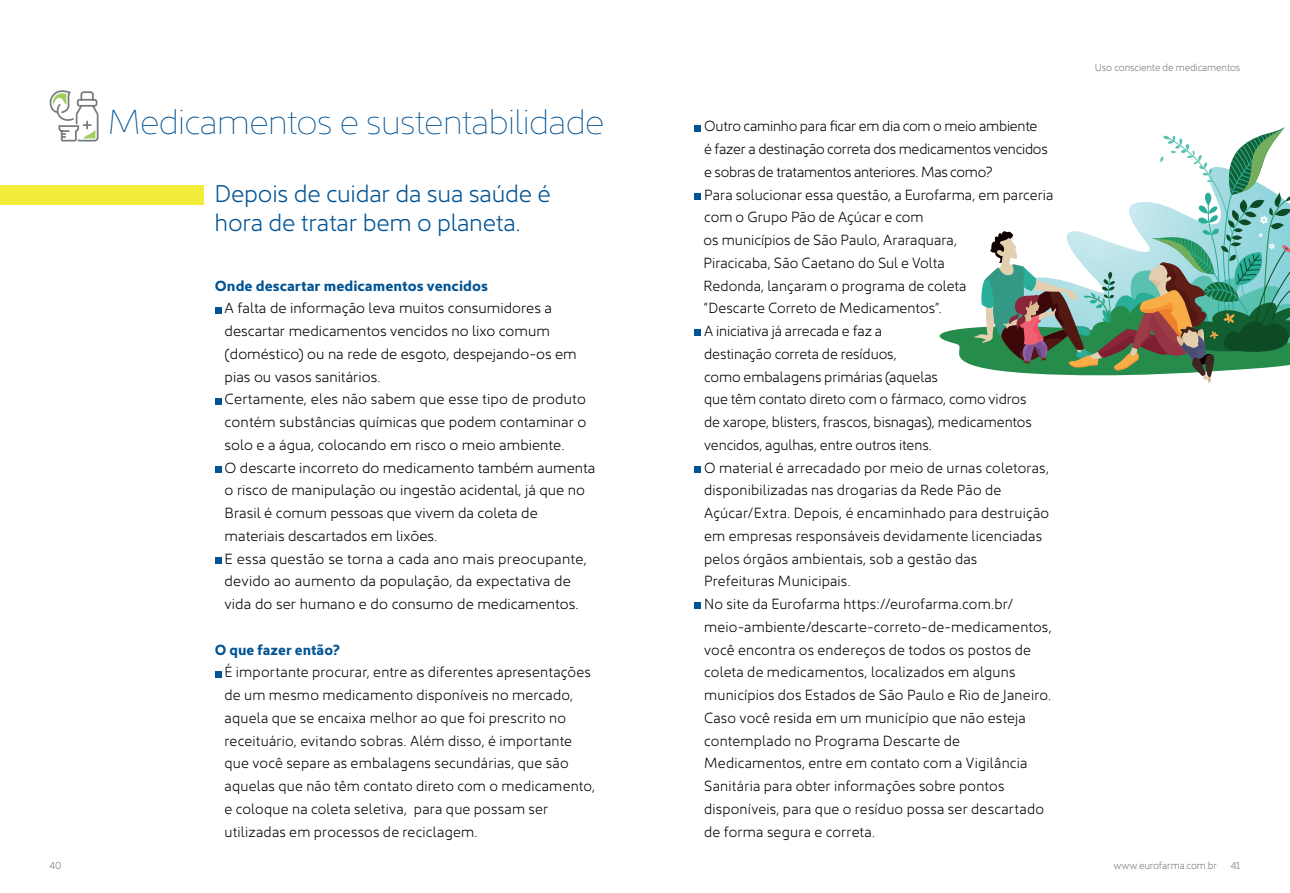
<style>
.page{position:relative;width:1290px;height:893px;background:#fff}
.page>*{position:absolute;margin:0;border:0;box-sizing:border-box;transform-origin:0 0}
.t1{font:200 35px "Kyrial Sans Pro";letter-spacing:-.015em;color:#015394}
.t2{font:300 24.5px/29.4px "Kyrial Sans Pro";letter-spacing:-.01em;color:#015394}
.t3{font:300 14.88px/22.8px "Kyrial Sans Pro";letter-spacing:.005em;color:#000001}
.t4{font:700 14.88px "Kyrial Sans Pro";color:#015394}
.t5{font:300 10.5px "Kyrial Sans Pro";letter-spacing:-.01em;color:#767b7f;scale:.95 1}
</style>
<div class="page">
<svg style="left:215px;top:307px;width:6px;height:6px"></svg>
<svg style="left:215px;top:398px;width:6px;height:6px"></svg>
<svg style="left:215px;top:466px;width:6px;height:6px"></svg>
<div style="left:215px;top:557px;width:6px;height:7px;background:#015394"></div>
<svg style="left:215px;top:671px;width:6px;height:6px"></svg>
<div style="left:0;top:186px;width:203px;height:19px;background:#f2ec3b"></div>
<svg style="left:939px;top:127px;width:351px;height:256px"></svg>
<div style="left:694px;top:125px;width:7px;height:6px;background:#015394"></div>
<div style="left:694px;top:193px;width:7px;height:7px;background:#015394"></div>
<div style="left:694px;top:330px;width:7px;height:6px;background:#015394"></div>
<div style="left:694px;top:466px;width:7px;height:6px;background:#015394"></div>
<div style="left:694px;top:603px;width:7px;height:6px;background:#015394"></div>
<svg style="left:50px;top:90px;width:49px;height:52px"></svg>
<h1 class="t1" style="left:108px;top:97px;width:498px">Medicamentos e sustentabilidade</h1>
<p class="t3" style="left:703px;top:113px;width:351px">Outro caminho para ficar em dia com o meio ambiente<br>é fazer a destinação correta dos medicamentos vencidos e sobras de tratamentos anteriores. Mas como?<br>Para solucionar essa questão, a Eurofarma, em parceria com o Grupo Pão de Açúcar e com<br>os municípios de São Paulo, Araraquara,<br>Piracicaba, São Caetano do Sul e Volta<br>Redonda, lançaram o programa de coleta<br>“Descarte Correto de Medicamentos”.<br>A iniciativa já arrecada e faz a<br>destinação correta de resíduos,<br>como embalagens primárias (aquelas<br>que têm contato direto com o fármaco, como vidros<br>de xarope, blisters, frascos, bisnagas), medicamentos vencidos, agulhas, entre outros itens.<br>O material é arrecadado por meio de urnas coletoras, disponibilizadas nas drogarias da Rede Pão de Açúcar/Extra. Depois, é encaminhado para destruição em empresas responsáveis devidamente licenciadas pelos órgãos ambientais, sob a gestão das<br>Prefeituras Municipais.<br>No site da Eurofarma https://eurofarma.com.br/ meio-ambiente/descarte-correto-de-medicamentos, você encontra os endereços de todos os postos de coleta de medicamentos, localizados em alguns municípios dos Estados de São Paulo e Rio de Janeiro.<br>Caso você resida em um município que não esteja contemplado no Programa Descarte de Medicamentos, entre em contato com a Vigilância Sanitária para obter informações sobre pontos disponíveis, para que o resíduo possa ser descartado de forma segura e correta.</p>
<h2 class="t2" style="left:215px;top:176px;width:338px">Depois de cuidar da sua saúde é hora de tratar bem o planeta.</h2>
<p class="t4" style="left:215px;top:275px;width:275px">Onde descartar medicamentos vencidos</p>
<p class="t3" style="left:225px;top:295px;width:372px">A falta de informação leva muitos consumidores a descartar medicamentos vencidos no lixo comum (doméstico) ou na rede de esgoto, despejando-os em pias ou vasos sanitários.<br>Certamente, eles não sabem que esse tipo de produto contém substâncias químicas que podem contaminar o solo e a água, colocando em risco o meio ambiente.<br>O descarte incorreto do medicamento também aumenta o risco de manipulação ou ingestão acidental, já que no Brasil é comum pessoas que vivem da coleta de materiais descartados em lixões.<br>E essa questão se torna a cada ano mais preocupante, devido ao aumento da população, da expectativa de vida do ser humano e do consumo de medicamentos.</p>
<p class="t4" style="left:215px;top:639px;width:127px">O que fazer então?</p>
<p class="t3" style="left:224px;top:659px;width:372px">É importante procurar, entre as diferentes apresentações de um mesmo medicamento disponíveis no mercado, aquela que se encaixa melhor ao que foi prescrito no receituário, evitando sobras. Além disso, é importante que você separe as embalagens secundárias, que são aquelas que não têm contato direto com o medicamento, e coloque na coleta seletiva, para que possam ser utilizadas em processos de reciclagem.</p>
<p class="t5" style="left:1095px;top:59px;width:155px">Uso consciente de medicamentos</p>
<p class="t5" style="left:1113px;top:857px;width:110px">www.eurofarma.com.br</p>
<p class="t5" style="left:50px;top:857px;width:14px">40</p>
<p class="t5" style="left:1230px;top:857px;width:12px">41</p>
</div>
